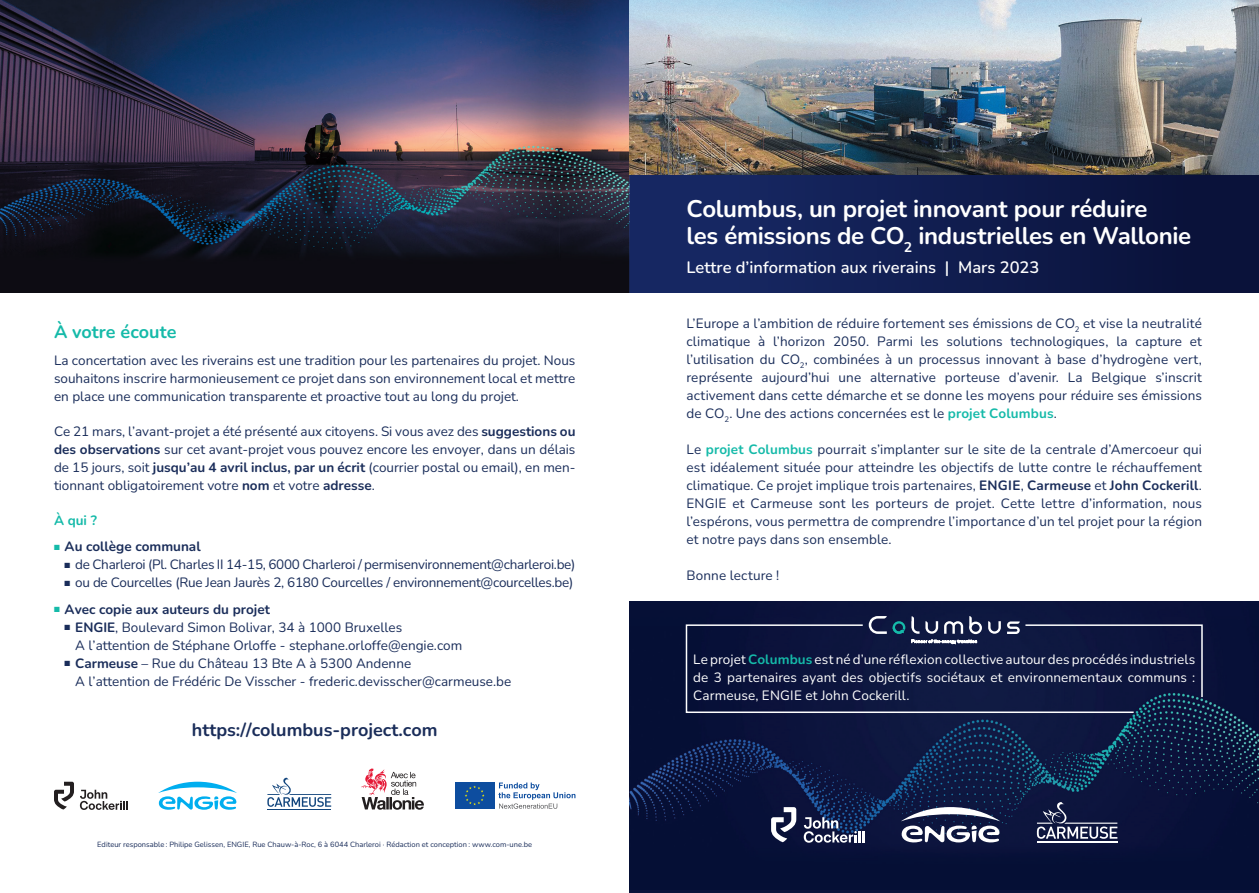
<style>
.page{position:relative;width:1259px;height:893px;background:#fff}
.page>*{position:absolute;margin:0;border:0;box-sizing:border-box;transform-origin:0 0}
.t1{font:700 24px/27px "Nunito";letter-spacing:-.015em;color:#fff}
.t2{font:700 18px "Nunito";color:#1a2d5a}
.t3{font:700 18px "Nunito";color:#15baa9}
.t4{font:600 16.5px "Nunito";color:#fff}
.t5{font:13.5px/18px "Nunito";color:#1a2d5a;text-align:justify}
.t6{font:13.5px/18px "Nunito";letter-spacing:.01em;color:#fff;text-align:justify}
.t7{font:13.5px "Nunito";letter-spacing:-.02em;color:#1a2d5a}
.t8{font:700 13.5px "Nunito";color:#1a2d5a}
.t9{font:700 13.5px "Nunito";color:#15baa9}
.t10{font:7.5px "Nunito";color:#1a2d5a}
.s1{font-weight:700}
.s2{color:#15baa9}
.s3{font-weight:700;color:#15baa9}
</style>
<div class="page">
<img style="left:629px;top:601px;width:630px;height:292px">
<img style="left:0;top:0;width:629px;height:293px">
<div style="left:629px;top:174px;width:630px;height:119px;background:linear-gradient(to right,#182a68,#091037)"></div>
<img style="left:629px;top:0;width:630px;height:174px">
<svg style="left:685px;top:616px;width:518px;height:98px;background:#172046"></svg>
<svg style="left:771px;top:807px;width:25px;height:35px"></svg>
<svg style="left:803px;top:817px;width:61px;height:26px"></svg>
<svg style="left:900px;top:807px;width:100px;height:37px"></svg>
<svg style="left:1037px;top:802px;width:80px;height:37px;background:#3b4263"></svg>
<hr style="left:1037px;top:842px;width:80px;height:1px;background:#fff">
<svg style="left:54px;top:782px;width:20px;height:27px"></svg>
<svg style="left:80px;top:790px;width:48px;height:20px"></svg>
<svg style="left:158px;top:782px;width:79px;height:28px"></svg>
<svg style="left:267px;top:778px;width:64px;height:29px"></svg>
<hr style="left:267px;top:809px;width:64px;height:1px;background:#12457d">
<svg style="left:361px;top:768px;width:63px;height:42px"></svg>
<svg style="left:494px;top:782px;width:1px;height:27px"></svg>
<div style="left:455px;top:782px;width:39px;height:27px;background:#0d4d9f"></div>
<svg style="left:465px;top:786px;width:19px;height:19px"></svg>
<svg style="left:498px;top:782px;width:77px;height:27px"></svg>
<h2 class="t3" style="left:54px;top:320px;width:124px">À votre écoute</h2>
<p class="t5" style="left:54px;top:351px;width:523px">La concertation avec les riverains est une tradition pour les partenaires du projet. Nous souhaitons inscrire harmonieusement ce projet dans son environnement local et mettre en place une communication transparente et proactive tout au long du projet.</p>
<p class="t5" style="left:54px;top:422px;width:523px">Ce 21 mars, l’avant-projet a été présenté aux citoyens. Si vous avez des <span class="s1">suggestions ou des observations</span> sur cet avant-projet vous pouvez encore les envoyer, dans un délais de 15 jours, soit <span class="s1">jusqu’au 4 avril inclus, par un écrit</span> (courrier postal ou email), en men&shy;tionnant obligatoirement votre <span class="s1">nom</span> et votre <span class="s1">adresse</span>.</p>
<p class="t9" style="left:54px;top:511px;width:44px">À qui ?</p>
<p class="t8" style="left:54px;top:537px;width:148px"><span class="s2">■</span> Au collège communal</p>
<p class="t7" style="left:65px;top:555px;width:512px">■ de Charleroi (Pl. Charles II 14-15, 6000 Charleroi / permisenvironnement@charleroi.be)</p>
<p class="t7" style="left:65px;top:573px;width:510px">■ ou de Courcelles (Rue Jean Jaurès 2, 6180 Courcelles / environnement@courcelles.be)</p>
<p class="t8" style="left:54px;top:600px;width:217px"><span class="s2">■</span> Avec copie aux auteurs du projet</p>
<p class="t5" style="left:75px;top:618px;width:388px;text-indent:-11px">■ <span class="s1">ENGIE</span>, Boulevard Simon Bolivar, 34 à 1000 Bruxelles<br>A l’attention de Stéphane Orloffe - stephane.orloffe@engie.com</p>
<p class="t5" style="left:75px;top:654px;width:437px;text-indent:-11px">■ <span class="s1">Carmeuse</span> – Rue du Château 13 Bte A à 5300 Andenne<br>A l’attention de Frédéric De Visscher - frederic.devisscher@carmeuse.be</p>
<h2 class="t2" style="left:192px;top:717px;width:247px">https://columbus-project.com</h2>
<p class="t10" style="left:97px;top:839px;width:436px">Editeur responsable : Philipe Gelissen, ENGIE, Rue Chauw-à-Roc, 6 à 6044 Charleroi · Rédaction et conception : www.com-une.be</p>
<h1 class="t1" style="left:686px;top:194px;width:506px">Columbus, un projet innovant pour réduire<br>les émissions de CO<sub>2</sub> industrielles en Wallonie</h1>
<p class="t4" style="left:686px;top:255px;width:354px">Lettre d’information aux riverains | Mars 2023</p>
<p class="t5" style="left:686px;top:314px;width:517px">L’Europe a l’ambition de réduire fortement ses émissions de CO<sub>2</sub> et vise la neutralité climatique à l’horizon 2050. Parmi les solutions technologiques, la capture et l’utilisation du CO<sub>2</sub>, combinées à un processus innovant à base d’hydrogène vert, représente aujourd’hui une alternative porteuse d’avenir. La Belgique s’inscrit activement dans cette démarche et se donne les moyens pour réduire ses émissions de CO<sub>2</sub>. Une des actions concernées est le <span class="s3">projet Columbus</span>.</p>
<p class="t5" style="left:686px;top:440px;width:517px">Le <span class="s3">projet Columbus</span> pourrait s’implanter sur le site de la centrale d’Amercoeur qui est idéalement située pour atteindre les objectifs de lutte contre le réchauffement climatique. Ce projet implique trois partenaires, <span class="s1">ENGIE</span>, <span class="s1">Carmeuse</span> et <span class="s1">John Cockerill</span>.<br>ENGIE et Carmeuse sont les porteurs de projet. Cette lettre d’information, nous l’espérons, vous permettra de comprendre l’importance d’un tel projet pour la région et notre pays dans son ensemble.</p>
<p class="t5" style="left:686px;top:566px;width:94px">Bonne lecture !</p>
<p class="t6" style="left:693px;top:649px;width:503px">Le projet <span class="s3">Columbus</span> est né d’une réflexion collective autour des procédés industriels de 3 partenaires ayant des objectifs sociétaux et environnementaux communs :<br>Carmeuse, ENGIE et John Cockerill.</p>
</div>
